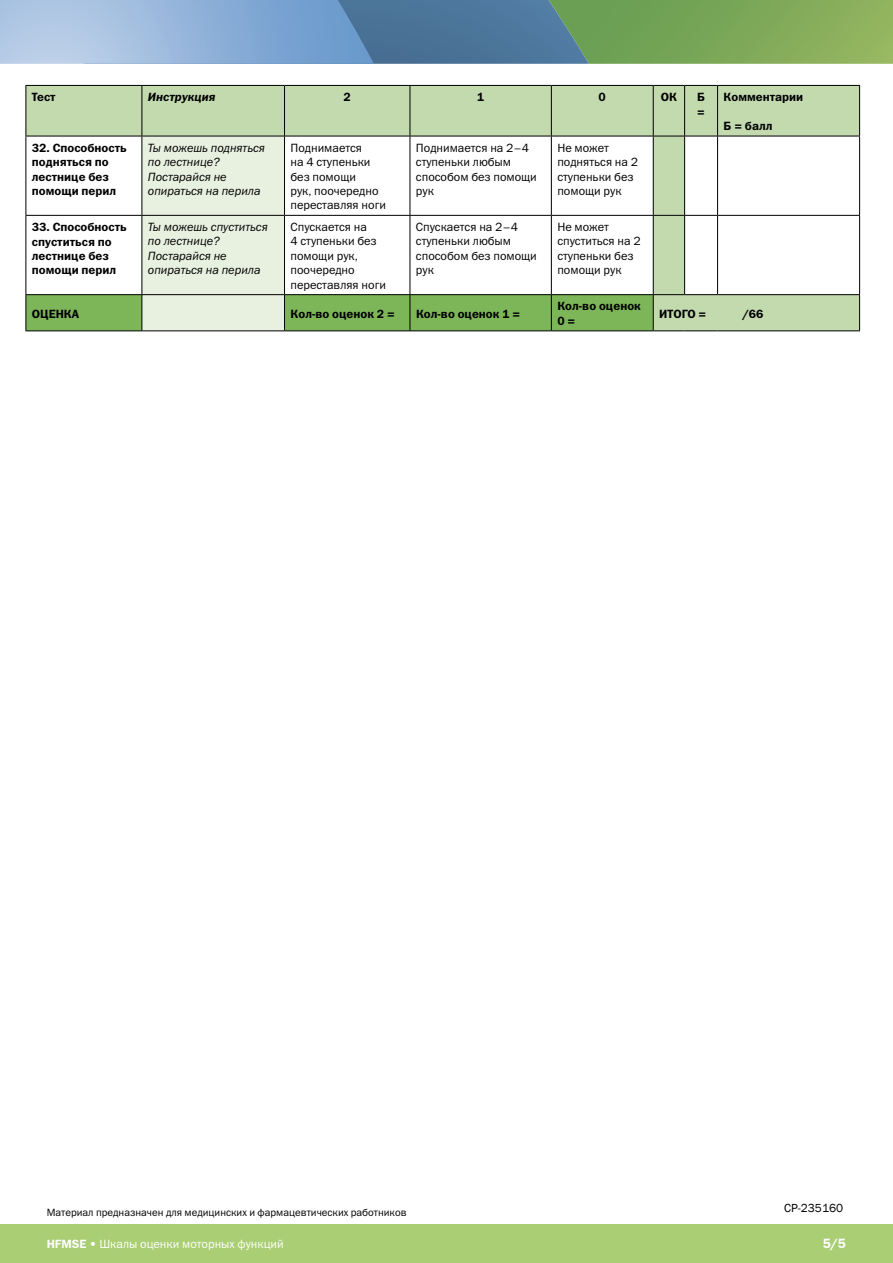
<style>
.page{position:relative;width:893px;height:1263px;background:#fff}
.page>*{position:absolute;margin:0;border:0;box-sizing:border-box;transform-origin:0 0}
.t1{font:13.5px "Franklin Gothic Demi C";color:#fff}
.t2{font:12px/14.4px "Franklin Gothic Book C";color:#000}
.t3{font:12px/14.4px "Franklin Gothic Demi C";color:#000}
.t4{font:italic 12px/14.4px "Franklin Gothic Book C";color:#000}
.t5{font:12px "Franklin Gothic Book C";color:#fff}
.t6{font:italic 12px "Franklin Gothic Demi C";color:#000}
.t7{font:12px "Franklin Gothic";color:#000}
.t8{font:10.5px "Franklin Gothic Book C";color:#000}
.s1{font-family:"Franklin Gothic Demi C"}
</style>
<div class="page">
<svg style="left:0;top:0;width:893px;height:64px;background:#7ba19c"></svg>
<svg style="left:27px;top:86px;width:832px;height:244px;fill:#c3daaf"></svg>
<svg style="left:27px;top:137px;width:626px;height:193px"></svg>
<hr style="left:26px;top:85px;width:116px;height:1px;background:#000">
<hr style="left:26px;top:86px;width:1px;height:50px;background:#000">
<hr style="left:142px;top:85px;width:143px;height:1px;background:#000">
<hr style="left:142px;top:86px;width:1px;height:50px;background:#000">
<hr style="left:285px;top:85px;width:125px;height:1px;background:#000">
<hr style="left:284px;top:86px;width:1px;height:50px;background:#000">
<hr style="left:410px;top:85px;width:141px;height:1px;background:#000">
<hr style="left:410px;top:86px;width:1px;height:50px;background:#000">
<hr style="left:551px;top:85px;width:102px;height:1px;background:#000">
<hr style="left:551px;top:86px;width:1px;height:50px;background:#000">
<hr style="left:653px;top:85px;width:32px;height:1px;background:#000">
<hr style="left:653px;top:86px;width:1px;height:50px;background:#000">
<hr style="left:685px;top:85px;width:33px;height:1px;background:#000">
<hr style="left:684px;top:86px;width:1px;height:50px;background:#000">
<hr style="left:718px;top:85px;width:142px;height:1px;background:#000">
<hr style="left:717px;top:86px;width:1px;height:50px;background:#000">
<hr style="left:859px;top:86px;width:1px;height:50px;background:#000">
<hr style="left:26px;top:136px;width:116px;height:1px;background:#000">
<hr style="left:142px;top:136px;width:143px;height:1px;background:#000">
<hr style="left:285px;top:136px;width:125px;height:1px;background:#000">
<hr style="left:410px;top:136px;width:141px;height:1px;background:#000">
<hr style="left:551px;top:136px;width:102px;height:1px;background:#000">
<hr style="left:653px;top:136px;width:32px;height:1px;background:#000">
<hr style="left:685px;top:136px;width:33px;height:1px;background:#000">
<hr style="left:718px;top:136px;width:142px;height:1px;background:#000">
<hr style="left:26px;top:136px;width:1px;height:79px;background:#000">
<hr style="left:142px;top:136px;width:1px;height:79px;background:#000">
<hr style="left:284px;top:136px;width:1px;height:79px;background:#000">
<hr style="left:410px;top:136px;width:1px;height:79px;background:#000">
<hr style="left:551px;top:136px;width:1px;height:79px;background:#000">
<hr style="left:653px;top:136px;width:1px;height:79px;background:#000">
<hr style="left:684px;top:136px;width:1px;height:79px;background:#000">
<hr style="left:717px;top:136px;width:1px;height:79px;background:#000">
<hr style="left:859px;top:136px;width:1px;height:79px;background:#000">
<hr style="left:26px;top:215px;width:116px;height:1px;background:#000">
<hr style="left:26px;top:216px;width:1px;height:78px;background:#000">
<hr style="left:142px;top:215px;width:143px;height:1px;background:#000">
<hr style="left:142px;top:216px;width:1px;height:78px;background:#000">
<hr style="left:285px;top:215px;width:125px;height:1px;background:#000">
<hr style="left:284px;top:216px;width:1px;height:78px;background:#000">
<hr style="left:410px;top:215px;width:141px;height:1px;background:#000">
<hr style="left:410px;top:216px;width:1px;height:78px;background:#000">
<hr style="left:551px;top:215px;width:102px;height:1px;background:#000">
<hr style="left:551px;top:216px;width:1px;height:78px;background:#000">
<hr style="left:653px;top:215px;width:32px;height:1px;background:#000">
<hr style="left:653px;top:216px;width:1px;height:78px;background:#000">
<hr style="left:685px;top:215px;width:33px;height:1px;background:#000">
<hr style="left:684px;top:216px;width:1px;height:78px;background:#000">
<hr style="left:718px;top:215px;width:142px;height:1px;background:#000">
<hr style="left:717px;top:216px;width:1px;height:78px;background:#000">
<hr style="left:859px;top:216px;width:1px;height:78px;background:#000">
<hr style="left:26px;top:294px;width:116px;height:1px;background:#000">
<hr style="left:26px;top:295px;width:1px;height:35px;background:#000">
<hr style="left:142px;top:294px;width:143px;height:1px;background:#000">
<hr style="left:142px;top:295px;width:1px;height:35px;background:#000">
<hr style="left:285px;top:294px;width:125px;height:1px;background:#000">
<hr style="left:284px;top:295px;width:1px;height:35px;background:#000">
<hr style="left:410px;top:294px;width:141px;height:1px;background:#000">
<hr style="left:410px;top:295px;width:1px;height:35px;background:#000">
<hr style="left:551px;top:294px;width:102px;height:1px;background:#000">
<hr style="left:551px;top:295px;width:1px;height:35px;background:#000">
<hr style="left:653px;top:294px;width:32px;height:1px;background:#000">
<hr style="left:653px;top:295px;width:1px;height:35px;background:#000">
<hr style="left:685px;top:294px;width:33px;height:1px;background:#000">
<hr style="left:718px;top:294px;width:142px;height:1px;background:#000">
<hr style="left:859px;top:295px;width:1px;height:35px;background:#000">
<hr style="left:26px;top:330px;width:116px;height:1px;background:#000">
<hr style="left:142px;top:330px;width:143px;height:1px;background:#000">
<hr style="left:285px;top:330px;width:125px;height:1px;background:#000">
<hr style="left:410px;top:330px;width:141px;height:1px;background:#000">
<hr style="left:551px;top:330px;width:102px;height:1px;background:#000">
<hr style="left:653px;top:330px;width:32px;height:1px;background:#000">
<hr style="left:685px;top:330px;width:33px;height:1px;background:#000">
<hr style="left:718px;top:330px;width:142px;height:1px;background:#000">
<div style="left:0;top:1225px;width:893px;height:38px;background:#a9ce73"></div>
<p class="t3" style="left:32px;top:90px;width:25px">Тест</p>
<p class="t6" style="left:148px;top:90px;width:69px">Инструкция</p>
<p class="t3" style="left:344px;top:90px;width:9px">2</p>
<p class="t3" style="left:477px;top:90px;width:9px">1</p>
<p class="t3" style="left:599px;top:90px;width:9px">0</p>
<p class="t3" style="left:661px;top:90px;width:18px">ОК</p>
<p class="t3" style="left:697px;top:90px;width:9px">Б =</p>
<p class="t3" style="left:724px;top:90px;width:81px">Комментарии</p>
<p class="t3" style="left:724px;top:118px;width:50px">Б = балл</p>
<p class="t3" style="left:32px;top:140px;width:96px">32. Способность подняться по лестнице без помощи перил</p>
<p class="t4" style="left:148px;top:140px;width:119px">Ты можешь подняться по лестнице?<br>Постарайся не опираться на перила</p>
<p class="t2" style="left:291px;top:140px;width:97px">Поднимается<br>на 4 ступеньки без помощи<br>рук, поочередно переставляя ноги</p>
<p class="t2" style="left:416px;top:140px;width:122px">Поднимается на 2–4 ступеньки любым способом без помощи рук</p>
<p class="t2" style="left:557px;top:140px;width:82px">Не может подняться на 2 ступеньки без помощи рук</p>
<p class="t3" style="left:32px;top:220px;width:96px">33. Способность спуститься по лестнице без помощи перил</p>
<p class="t4" style="left:148px;top:220px;width:121px">Ты можешь спуститься по лестнице?<br>Постарайся не опираться на перила</p>
<p class="t2" style="left:291px;top:220px;width:97px">Спускается на<br>4 ступеньки без помощи рук, поочередно переставляя ноги</p>
<p class="t2" style="left:416px;top:220px;width:122px">Спускается на 2–4 ступеньки любым способом без помощи рук</p>
<p class="t2" style="left:557px;top:220px;width:85px">Не может спуститься на 2 ступеньки без помощи рук</p>
<p class="t3" style="left:32px;top:306px;width:49px">ОЦЕНКА</p>
<p class="t3" style="left:291px;top:306px;width:106px">Кол-во оценок 2 =</p>
<p class="t3" style="left:416px;top:306px;width:106px">Кол-во оценок 1 =</p>
<p class="t3" style="left:557px;top:299px;width:85px">Кол-во оценок<br>0 =</p>
<p class="t3" style="left:659px;top:306px;width:49px">ИТОГО =</p>
<p class="t3" style="left:743px;top:306px;width:22px">/66</p>
<p class="t8" style="left:47px;top:1207px;width:361px">Материал предназначен для медицинских и фармацевтических работников</p>
<p class="t7" style="left:784px;top:1201px;width:60px">CP-235160</p>
<p class="t5" style="left:47px;top:1238px;width:239px"><span class="s1">HFMSE</span> • Шкалы оценки моторных функций</p>
<p class="t1" style="left:823px;top:1236px;width:25px">5/5</p>
</div>
